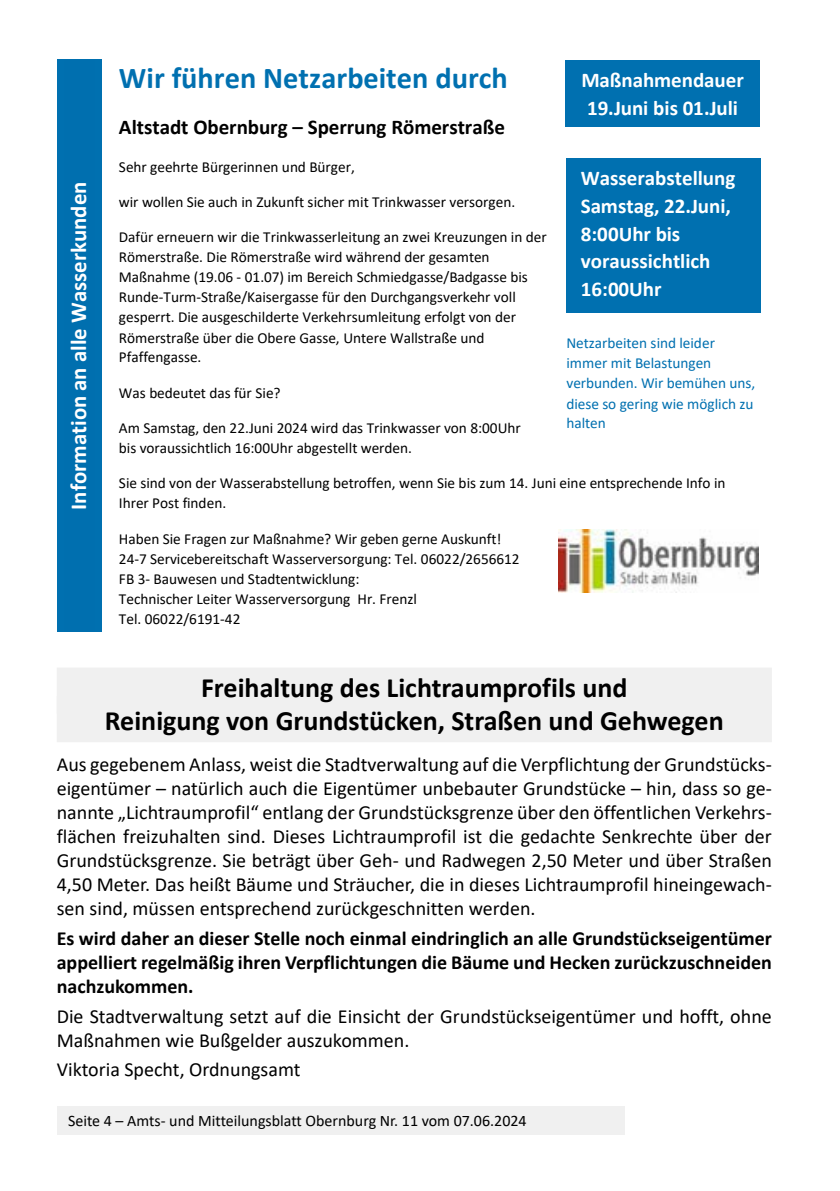
<style>
.page{position:relative;width:840px;height:1191px;background:#fff}
.page>*{position:absolute;margin:0;border:0;box-sizing:border-box;transform-origin:0 0}
.t1{font:700 30.4px "Calibri";color:#0070b0}
.t2{font:700 28px/33.6px "Calibri";color:#000;text-align:center}
.t3{font:700 22.8px "Calibri";color:#fff}
.t4{font:700 21px/27.6px "Calibri";letter-spacing:-.005em;color:#fff}
.t5{font:700 21px "Calibri";letter-spacing:-.005em;color:#000}
.t6{font:20px/24px "Calibri";color:#000;text-align:justify}
.t7{font:700 20px/24px "Calibri";color:#000;text-align:justify}
.t8{font:16px "Calibri";color:#000}
.t9{font:15.2px/20px "Calibri";letter-spacing:-.005em;color:#000}
.t10{font:15.2px/20px "Calibri";letter-spacing:-.005em;color:#0070b0}
</style>
<div class="page">
<div style="left:57px;top:1106px;width:567px;height:28px;background:#f0f0f0"></div>
<div style="left:57px;top:667px;width:714px;height:46px;background:#f0f0f0"></div>
<div style="left:57px;top:696px;width:714px;height:46px;background:#f0f0f0"></div>
<div style="left:57px;top:60px;width:45px;height:571px;background:#0070b0"></div>
<div style="left:565px;top:60px;width:194px;height:67px;background:#0070b0"></div>
<img style="left:558px;top:530px;width:200px;height:62px">
<div style="left:566px;top:158px;width:194px;height:154px;background:#0070b0"></div>
<h3 class="t3" style="left:62px;top:510px;width:329px;rotate:-90deg">Information an alle Wasserkunden</h3>
<h1 class="t1" style="left:119px;top:56px;width:390px">Wir führen Netzarbeiten durch</h1>
<h3 class="t5" style="left:119px;top:112px;width:387px">Altstadt Obernburg – Sperrung Römerstraße</h3>
<p class="t9" style="left:119px;top:156px;width:237px">Sehr geehrte Bürgerinnen und Bürger,</p>
<p class="t9" style="left:119px;top:191px;width:397px">wir wollen Sie auch in Zukunft sicher mit Trinkwasser versorgen.</p>
<p class="t9" style="left:119px;top:227px;width:429px">Dafür erneuern wir die Trinkwasserleitung an zwei Kreuzungen in der Römerstraße. Die Römerstraße wird während der gesamten Maßnahme (19.06 - 01.07) im Bereich Schmiedgasse/Badgasse bis Runde-Turm-Straße/Kaisergasse für den Durchgangsverkehr voll gesperrt. Die ausgeschilderte Verkehrsumleitung erfolgt von der Römerstraße über die Obere Gasse, Untere Wallstraße und Pfaffengasse.</p>
<p class="t9" style="left:119px;top:382px;width:163px">Was bedeutet das für Sie?</p>
<p class="t9" style="left:119px;top:418px;width:403px">Am Samstag, den 22.Juni 2024 wird das Trinkwasser von 8:00Uhr bis voraussichtlich 16:00Uhr abgestellt werden.</p>
<p class="t9" style="left:119px;top:473px;width:607px">Sie sind von der Wasserabstellung betroffen, wenn Sie bis zum 14. Juni eine entsprechende Info in<br>Ihrer Post finden.</p>
<p class="t9" style="left:119px;top:528px;width:402px">Haben Sie Fragen zur Maßnahme? Wir geben gerne Auskunft!<br>24-7 Servicebereitschaft Wasserversorgung: Tel. 06022/2656612<br>FB 3- Bauwesen und Stadtentwicklung:<br>Technischer Leiter Wasserversorgung Hr. Frenzl<br>Tel. 06022/6191-42</p>
<h3 class="t4" style="left:581px;top:66px;width:164px">Maßnahmendauer<br>19.Juni bis 01.Juli</h3>
<h3 class="t4" style="left:580px;top:164px;width:156px">Wasserabstellung<br>Samstag, 22.Juni,<br>8:00Uhr bis voraussichtlich<br>16:00Uhr</h3>
<p class="t10" style="left:566px;top:333px;width:190px">Netzarbeiten sind leider immer mit Belastungen verbunden. Wir bemühen uns, diese so gering wie möglich zu halten</p>
<h2 class="t2" style="left:105px;top:670px;width:620px">Freihaltung des Lichtraumprofils und<br>Reinigung von Grundstücken, Straßen und Gehwegen</h2>
<p class="t6" style="left:57px;top:752px;width:716px">Aus gegebenem Anlass, weist die Stadtverwaltung auf die Verpflichtung der Grundstücks&shy;eigentümer – natürlich auch die Eigentümer unbebauter Grundstücke – hin, dass so ge&shy;nannte „Lichtraumprofil“ entlang der Grundstücksgrenze über den öffentlichen Verkehrs&shy;flächen freizuhalten sind. Dieses Lichtraumprofil ist die gedachte Senkrechte über der Grundstücksgrenze. Sie beträgt über Geh- und Radwegen 2,50 Meter und über Straßen 4,50 Meter. Das heißt Bäume und Sträucher, die in dieses Lichtraumprofil hineingewach&shy;sen sind, müssen entsprechend zurückgeschnitten werden.</p>
<h3 class="t7" style="left:57px;top:926px;width:716px">Es wird daher an dieser Stelle noch einmal eindringlich an alle Grundstückseigentümer appelliert regelmäßig ihren Verpflichtungen die Bäume und Hecken zurückzuschneiden nachzukommen.</h3>
<h3 class="t6" style="left:57px;top:1003px;width:716px">Die Stadtverwaltung setzt auf die Einsicht der Grundstückseigentümer und hofft, ohne<br>Maßnahmen wie Bußgelder auszukommen.</h3>
<h3 class="t6" style="left:57px;top:1057px;width:245px">Viktoria Specht, Ordnungsamt</h3>
<p class="t8" style="left:68px;top:1109px;width:460px">Seite 4 – Amts- und Mitteilungsblatt Obernburg Nr. 11 vom 07.06.2024</p>
</div>
